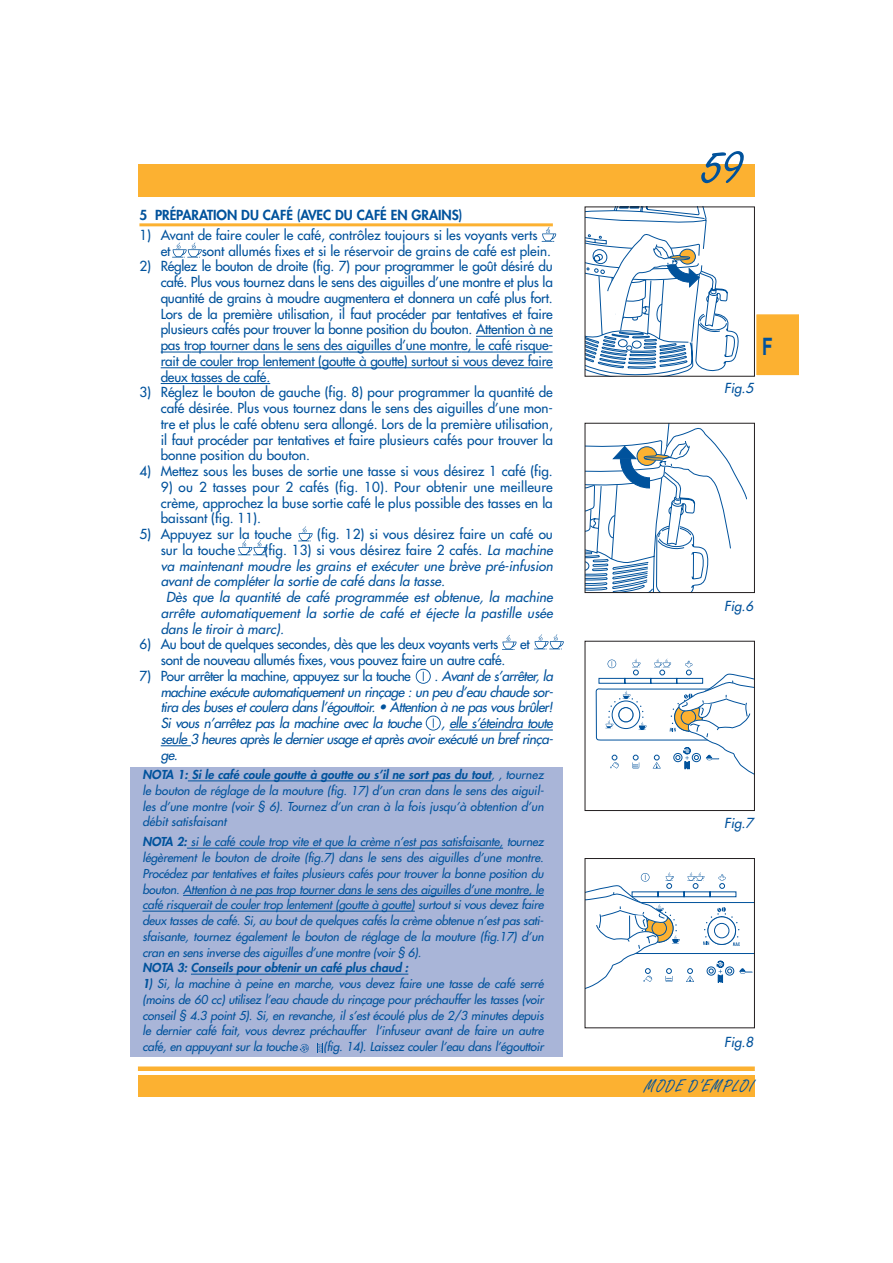
<style>
.page{position:relative;width:893px;height:1263px;background:#fff}
.page>*{position:absolute;margin:0;border:0;box-sizing:border-box;transform-origin:0 0}
.t1{font:60px "Freestyle Script";color:#00529c}
.t2{font:700 24px "Helvetica";color:#00529c;scale:.7 1}
.t3{font:18px "Freestyle Script";letter-spacing:.065em;color:#00529c}
.t4{font:13.5px/15.8px "Futura";color:#00529c;text-align:justify}
.t5{font:italic 13.5px/15.8px "Futura";color:#00529c;text-align:justify}
.t6{font:13.5px "Futura";letter-spacing:-.02em;color:#00529c}
.t7{font:13.5px "Futura";letter-spacing:-.035em;color:#00529c}
.t8{font:800 13.5px "Futura";color:#00529c}
.t9{font:italic 12px/15.8px "Futura";letter-spacing:-.015em;color:#00529c;text-align:justify}
.t10{font:italic 800 12px "Futura";color:#00529c}
.s1{font-style:italic}
.s2{font-style:normal}
.s3{font-weight:800}
</style>
<div class="page">
<div style="left:138px;top:164px;width:616px;height:33px;background:#fcb131"></div>
<div style="left:138px;top:1066px;width:616px;height:5px;background:#fcb131"></div>
<div style="left:138px;top:1075px;width:616px;height:22px;background:#fcb131"></div>
<svg style="left:754px;top:313px;width:44px;height:64px;background:#f7b340"></svg>
<div style="left:130px;top:767px;width:432px;height:290px;background:#a9b5d8"></div>
<hr style="left:139px;top:223px;width:414px;height:3px;background:#fcb131">
<hr style="left:476px;top:336px;width:77px;height:1px;background:#00529c">
<hr style="left:161px;top:352px;width:31px;height:1px;background:#00529c">
<hr style="left:192px;top:352px;width:39px;height:1px;background:#00529c">
<hr style="left:231px;top:352px;width:230px;height:1px;background:#00529c">
<hr style="left:461px;top:352px;width:87px;height:1px;background:#00529c">
<hr style="left:161px;top:367px;width:83px;height:1px;background:#00529c">
<hr style="left:244px;top:367px;width:184px;height:1px;background:#00529c">
<hr style="left:428px;top:367px;width:118px;height:1px;background:#00529c">
<hr style="left:161px;top:383px;width:109px;height:1px;background:#00529c">
<hr style="left:449px;top:730px;width:104px;height:1px;background:#00529c">
<hr style="left:161px;top:745px;width:30px;height:1px;background:#00529c">
<svg style="left:586px;top:209px;width:152px;height:166px"></svg>
<svg style="left:586px;top:425px;width:161px;height:166px"></svg>
<div style="left:584px;top:423px;width:170px;height:170px;border:1px solid #231f20"></div>
<svg style="left:298px;top:527px;width:14px;height:14px"></svg>
<svg style="left:238px;top:540px;width:29px;height:15px"></svg>
<svg style="left:586px;top:872px;width:166px;height:117px"></svg>
<svg style="left:596px;top:659px;width:156px;height:115px"></svg>
<svg style="left:416px;top:669px;width:15px;height:15px"></svg>
<svg style="left:502px;top:635px;width:14px;height:15px"></svg>
<svg style="left:534px;top:635px;width:29px;height:14px"></svg>
<svg style="left:541px;top:227px;width:15px;height:15px"></svg>
<svg style="left:172px;top:243px;width:30px;height:15px"></svg>
<svg style="left:426px;top:716px;width:15px;height:15px"></svg>
<hr style="left:188px;top:780px;width:237px;height:1px;background:#00529c">
<hr style="left:425px;top:780px;width:66px;height:1px;background:#00529c">
<hr style="left:187px;top:848px;width:88px;height:1px;background:#00529c">
<hr style="left:275px;top:848px;width:228px;height:1px;background:#00529c">
<hr style="left:183px;top:895px;width:100px;height:1px;background:#00529c">
<hr style="left:283px;top:895px;width:35px;height:1px;background:#00529c">
<hr style="left:318px;top:895px;width:205px;height:1px;background:#00529c">
<svg style="left:523px;top:895px;width:20px;height:1px"></svg>
<hr style="left:142px;top:911px;width:128px;height:1px;background:#00529c">
<hr style="left:270px;top:911px;width:145px;height:1px;background:#00529c">
<hr style="left:191px;top:974px;width:217px;height:1px;background:#00529c">
<svg style="left:317px;top:1043px;width:6px;height:10px"></svg>
<svg style="left:300px;top:1044px;width:9px;height:8px"></svg>
<p class="t8" style="left:139px;top:208px;width:324px">5 PRÉPARATION DU CAFÉ (AVEC DU CAFÉ EN GRAINS)</p>
<p class="t4" style="left:161px;top:228px;width:378px;text-indent:-21px">1) Avant de faire couler le café, contrôlez toujours si les voyants verts et</p>
<p class="t4" style="left:202px;top:244px;width:351px">sont allumés fixes et si le réservoir de grains de café est plein.</p>
<p class="t4" style="left:161px;top:259px;width:393px;text-indent:-21px">2) Réglez le bouton de droite (fig. 7) pour programmer le goût désiré du café. Plus vous tournez dans le sens des aiguilles d’une montre et plus la quantité de grains à moudre augmentera et donnera un café plus fort.<br>Lors de la première utilisation, il faut procéder par tentatives et faire plusieurs cafés pour trouver la bonne position du bouton. Attention à ne pas trop tourner dans le sens des aiguilles d’une montre, le café risque&shy;rait de couler trop lentement (goutte à goutte) surtout si vous devez faire deux tasses de café.</p>
<p class="t4" style="left:161px;top:385px;width:393px;text-indent:-21px">3) Réglez le bouton de gauche (fig. 8) pour programmer la quantité de café désirée. Plus vous tournez dans le sens des aiguilles d’une mon&shy;tre et plus le café obtenu sera allongé. Lors de la première utilisation, il faut procéder par tentatives et faire plusieurs cafés pour trouver la bonne position du bouton.</p>
<p class="t4" style="left:139px;top:464px;width:415px">4) Mettez sous les buses de sortie une tasse si vous désirez 1 café (fig.</p>
<p class="t4" style="left:161px;top:480px;width:393px">9) ou 2 tasses pour 2 cafés (fig. 10). Pour obtenir une meilleure crème, approchez la buse sortie café le plus possible des tasses en la baissant (fig. 11).</p>
<p class="t4" style="left:139px;top:527px;width:154px">5) Appuyez sur la touche</p>
<p class="t4" style="left:317px;top:527px;width:237px">(fig. 12) si vous désirez faire un café ou</p>
<p class="t4" style="left:161px;top:543px;width:76px">sur la touche</p>
<p class="t4" style="left:264px;top:543px;width:290px">(fig. 13) si vous désirez faire 2 cafés. <span class="s1">La machine</span></p>
<p class="t5" style="left:161px;top:559px;width:393px">va maintenant moudre les grains et exécuter une brève pré-infusion</p>
<p class="t5" style="left:161px;top:574px;width:286px">avant de compléter la sortie de café dans la tasse.</p>
<p class="t5" style="left:166px;top:590px;width:388px">Dès que la quantité de café programmée est obtenue, la machine</p>
<p class="t5" style="left:161px;top:606px;width:393px">arrête automatiquement la sortie de café et éjecte la pastille usée</p>
<p class="t5" style="left:161px;top:622px;width:125px">dans le tiroir à marc).</p>
<p class="t6" style="left:139px;top:638px;width:360px">6) Au bout de quelques secondes, dès que les deux voyants verts</p>
<p class="t4" style="left:520px;top:637px;width:11px">et</p>
<p class="t6" style="left:161px;top:653px;width:346px">sont de nouveau allumés fixes, vous pouvez faire un autre café.</p>
<p class="t7" style="left:139px;top:669px;width:273px">7) Pour arrêter la machine, appuyez sur la touche</p>
<p class="t5" style="left:161px;top:669px;width:393px;text-indent:274px"><span class="s2">.</span> Avant de s’arrêter, la machine exécute automatiquement un rinçage : un peu d’eau chaude sor&shy;tira des buses et coulera dans l’égouttoir. • Attention à ne pas vous brûler!<br>Si vous n’arrêtez pas la machine avec la touche</p>
<p class="t5" style="left:161px;top:716px;width:393px;text-indent:280px">, elle s’éteindra toute seule 3 heures après le dernier usage et après avoir exécuté un bref rinça&shy;ge.</p>
<p class="t9" style="left:142px;top:768px;width:402px"><span class="s3">NOTA 1: Si le café coule goutte à goutte ou s’il ne sort pas du tout</span>, , tournez le bouton de réglage de la mouture (fig. 17) d’un cran dans le sens des aiguil&shy;les d’une montre (voir § 6). Tournez d’un cran à la fois jusqu’à obtention d’un débit satisfaisant</p>
<p class="t9" style="left:142px;top:835px;width:402px"><span class="s3">NOTA 2:</span> si le café coule trop vite et que la crème n’est pas satisfaisante, tournez légèrement le bouton de droite (fig.7) dans le sens des aiguilles d’une montre.<br>Procédez par tentatives et faites plusieurs cafés pour trouver la bonne position du bouton. Attention à ne pas trop tourner dans le sens des aiguilles d’une montre, le café risquerait de couler trop lentement (goutte à goutte) surtout si vous devez faire deux tasses de café. Si, au bout de quelques cafés la crème obtenue n’est pas sati&shy;sfaisante, tournez également le bouton de réglage de la mouture (fig.17) d’un cran en sens inverse des aiguilles d’une montre (voir § 6).</p>
<p class="t10" style="left:142px;top:962px;width:267px">NOTA 3: Conseils pour obtenir un café plus chaud :</p>
<p class="t9" style="left:142px;top:977px;width:402px"><span class="s3">1)</span> Si, la machine à peine en marche, vous devez faire une tasse de café serré (moins de 60 cc) utilisez l’eau chaude du rinçage pour préchauffer les tasses (voir conseil § 4.3 point 5). Si, en revanche, il s’est écoulé plus de 2/3 minutes depuis le dernier café fait, vous devrez préchauffer l’infuseur avant de faire un autre café, en appuyant sur la touche</p>
<p class="t9" style="left:323px;top:1040px;width:222px">(fig. 14). Laissez couler l’eau dans l’égouttoir</p>
<h1 class="t1" style="left:702px;top:145px;width:41px">59</h1>
<h2 class="t2" style="left:762px;top:338px;width:16px">F</h2>
<p class="t5" style="left:724px;top:381px;width:31px">Fig.5</p>
<p class="t5" style="left:724px;top:599px;width:31px">Fig.6</p>
<p class="t5" style="left:724px;top:816px;width:31px">Fig.7</p>
<p class="t5" style="left:724px;top:1035px;width:31px">Fig.8</p>
<h3 class="t3" style="left:644px;top:1080px;width:111px">MODE D’EMPLOI</h3>
</div>
